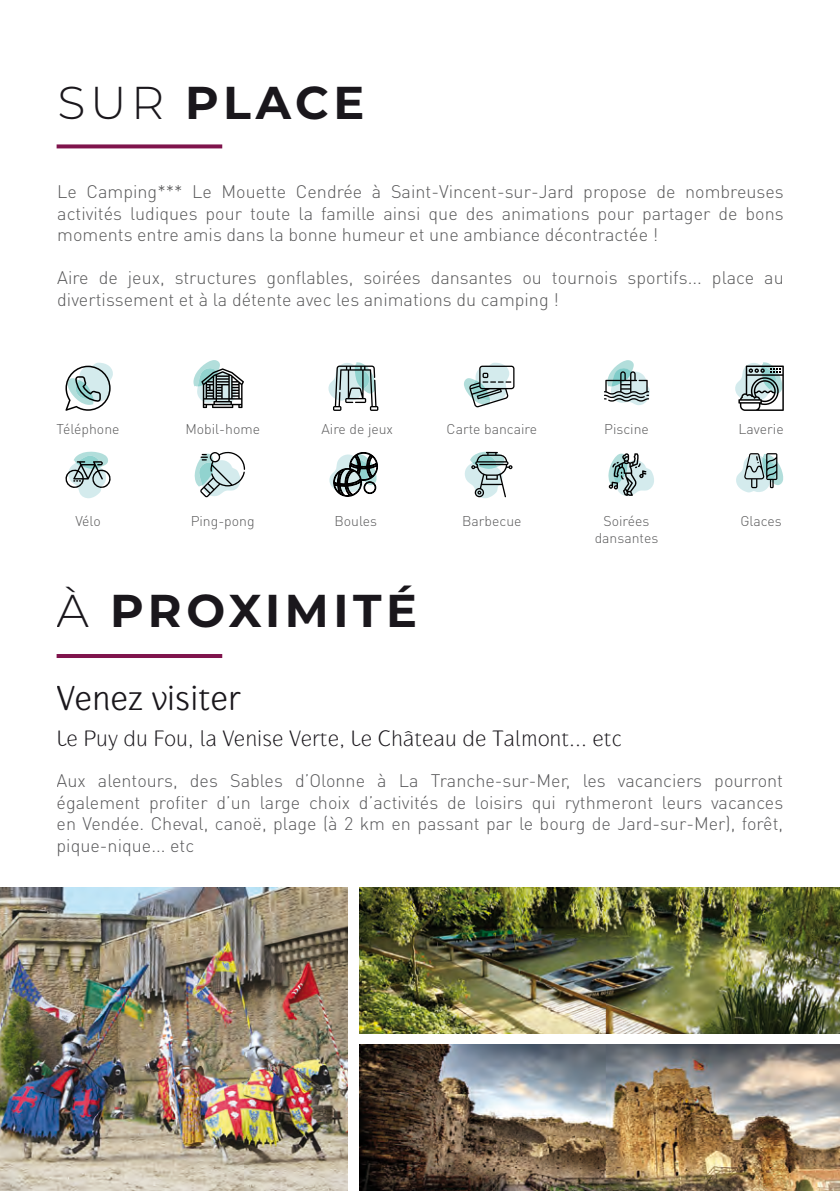
<style>
.page{position:relative;width:840px;height:1191px;background:#fff}
.page>*{position:absolute;margin:0;border:0;box-sizing:border-box;transform-origin:0 0}
.t1{font:700 46px "Montserrat";letter-spacing:.1em;color:#1a171c}
.t2{font:36px "Gauntlet Classic";color:#1a171c}
.t3{font:100 23.2px "Gauntlet";color:#1a171c}
.t4{font:300 18px/21.6px "DIN Pro";color:#59595a;text-align:justify}
.t5{font:300 18px/21.6px "DIN Pro";color:#58585a;text-align:justify}
.t6{font:300 14px/16.8px "DIN Pro";color:#59595a;text-align:center}
.s1{font-weight:300}
</style>
<div class="page">
<img style="left:359px;top:887px;width:480px;height:147px">
<img style="left:359px;top:1044px;width:480px;height:147px">
<img style="left:0;top:887px;width:347px;height:304px">
<svg style="left:65px;top:363px;width:48px;height:48px"></svg>
<svg style="left:65px;top:451px;width:46px;height:47px"></svg>
<svg style="left:193px;top:360px;width:51px;height:48px"></svg>
<svg style="left:194px;top:452px;width:51px;height:46px"></svg>
<svg style="left:328px;top:362px;width:50px;height:49px"></svg>
<svg style="left:329px;top:452px;width:49px;height:44px"></svg>
<svg style="left:464px;top:363px;width:50px;height:44px"></svg>
<svg style="left:465px;top:451px;width:47px;height:47px"></svg>
<svg style="left:604px;top:360px;width:45px;height:45px"></svg>
<svg style="left:608px;top:453px;width:46px;height:43px"></svg>
<svg style="left:735px;top:362px;width:48px;height:49px"></svg>
<svg style="left:736px;top:453px;width:47px;height:39px"></svg>
<hr style="left:57px;top:654px;width:165px;height:4px;background:#7f144c">
<svg style="left:57px;top:144px;width:165px;height:4px"></svg>
<h1 class="t1" style="left:57px;top:70px;width:308px"><span class="s1">SUR</span> PLACE</h1>
<p class="t4" style="left:57px;top:180px;width:727px">Le Camping*** Le Mouette Cendrée à Saint-Vincent-sur-Jard propose de nombreuses activités ludiques pour toute la famille ainsi que des animations pour partager de bons moments entre amis dans la bonne humeur et une ambiance décontractée !</p>
<p class="t4" style="left:57px;top:266px;width:727px">Aire de jeux, structures gonflables, soirées dansantes ou tournois sportifs... place au divertissement et à la détente avec les animations du camping !</p>
<p class="t6" style="left:57px;top:419px;width:64px">Téléphone</p>
<p class="t6" style="left:185px;top:419px;width:76px">Mobil-home</p>
<p class="t6" style="left:321px;top:419px;width:73px">Aire de jeux</p>
<p class="t6" style="left:446px;top:419px;width:92px">Carte bancaire</p>
<p class="t6" style="left:603px;top:419px;width:46px">Piscine</p>
<p class="t6" style="left:738px;top:419px;width:47px">Laverie</p>
<p class="t6" style="left:75px;top:512px;width:27px">Vélo</p>
<p class="t6" style="left:190px;top:512px;width:65px">Ping-pong</p>
<p class="t6" style="left:334px;top:512px;width:44px">Boules</p>
<p class="t6" style="left:462px;top:512px;width:61px">Barbecue</p>
<p class="t6" style="left:594px;top:512px;width:65px">Soirées dansantes</p>
<p class="t6" style="left:740px;top:512px;width:43px">Glaces</p>
<h1 class="t1" style="left:57px;top:577px;width:362px"><span class="s1">À</span> PROXIMITÉ</h1>
<h2 class="t2" style="left:57px;top:676px;width:185px">Venez visiter</h2>
<p class="t3" style="left:57px;top:724px;width:566px">Le Puy du Fou, la Venise Verte, Le Château de Talmont... etc</p>
<p class="t5" style="left:57px;top:769px;width:727px">Aux alentours, des Sables d’Olonne à La Tranche-sur-Mer, les vacanciers pourront également profiter d’un large choix d’activités de loisirs qui rythmeront leurs vacances en Vendée. Cheval, canoë, plage (à 2 km en passant par le bourg de Jard-sur-Mer), forêt, pique-nique... etc</p>
</div>
